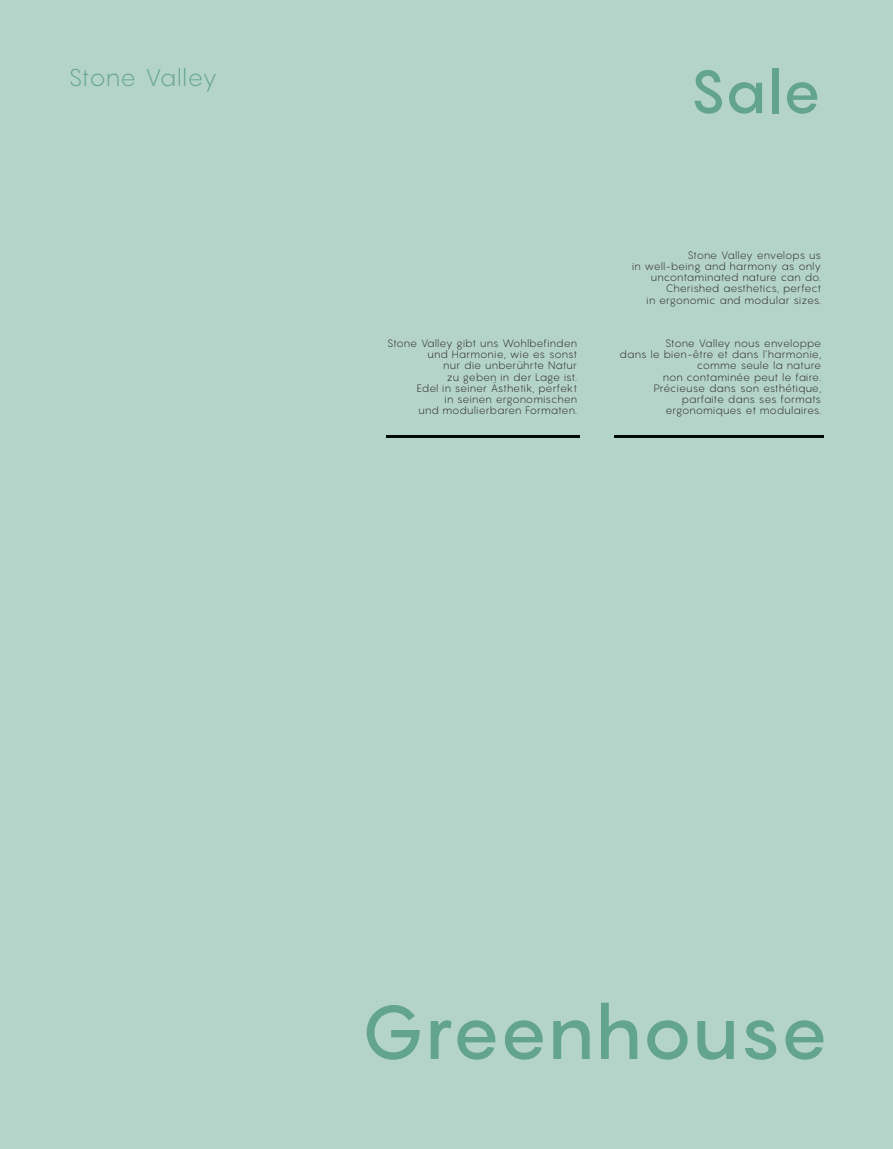
<style>
.page{position:relative;width:893px;height:1149px;background:#fff}
.page>*{position:absolute;margin:0;border:0;box-sizing:border-box;transform-origin:0 0}
.t1{font:500 75px "Pangram";letter-spacing:-.025em;color:#63a48f}
.t2{font:500 60px "Pangram";color:#63a48f}
.t3{font:300 24px "Pangram";color:#63a48f}
.t4{font:300 10.5px/11.2px "Pangram";letter-spacing:.005em;color:#231f20;text-align:right}
</style>
<div class="page">
<div style="left:0;top:0;width:893px;height:1148px;background:#b5d4c9"></div>
<hr style="left:386px;top:435px;width:194px;height:3px;background:#000b05">
<hr style="left:614px;top:435px;width:210px;height:3px;background:#000b05">
<h3 class="t3" style="left:68px;top:62px;width:151px">Stone Valley</h3>
<h2 class="t2" style="left:689px;top:53px;width:134px">Sale</h2>
<p class="t4" style="left:387px;top:337px;width:191px">Stone Valley gibt uns Wohlbefinden und Harmonie, wie es sonst<br>nur die unberührte Natur<br>zu geben in der Lage ist.<br>Edel in seiner Ästhetik, perfekt<br>in seinen ergonomischen<br>und modulierbaren Formaten.</p>
<p class="t4" style="left:632px;top:249px;width:191px">Stone Valley envelops us<br>in well-being and harmony as only uncontaminated nature can do.<br>Cherished aesthetics, perfect<br>in ergonomic and modular sizes.</p>
<p class="t4" style="left:619px;top:337px;width:203px">Stone Valley nous enveloppe<br>dans le bien-être et dans l’harmonie, comme seule la nature<br>non contaminée peut le faire.<br>Précieuse dans son esthétique, parfaite dans ses formats ergonomiques et modulaires.</p>
<h1 class="t1" style="left:360px;top:983px;width:470px">Greenhouse</h1>
</div>
